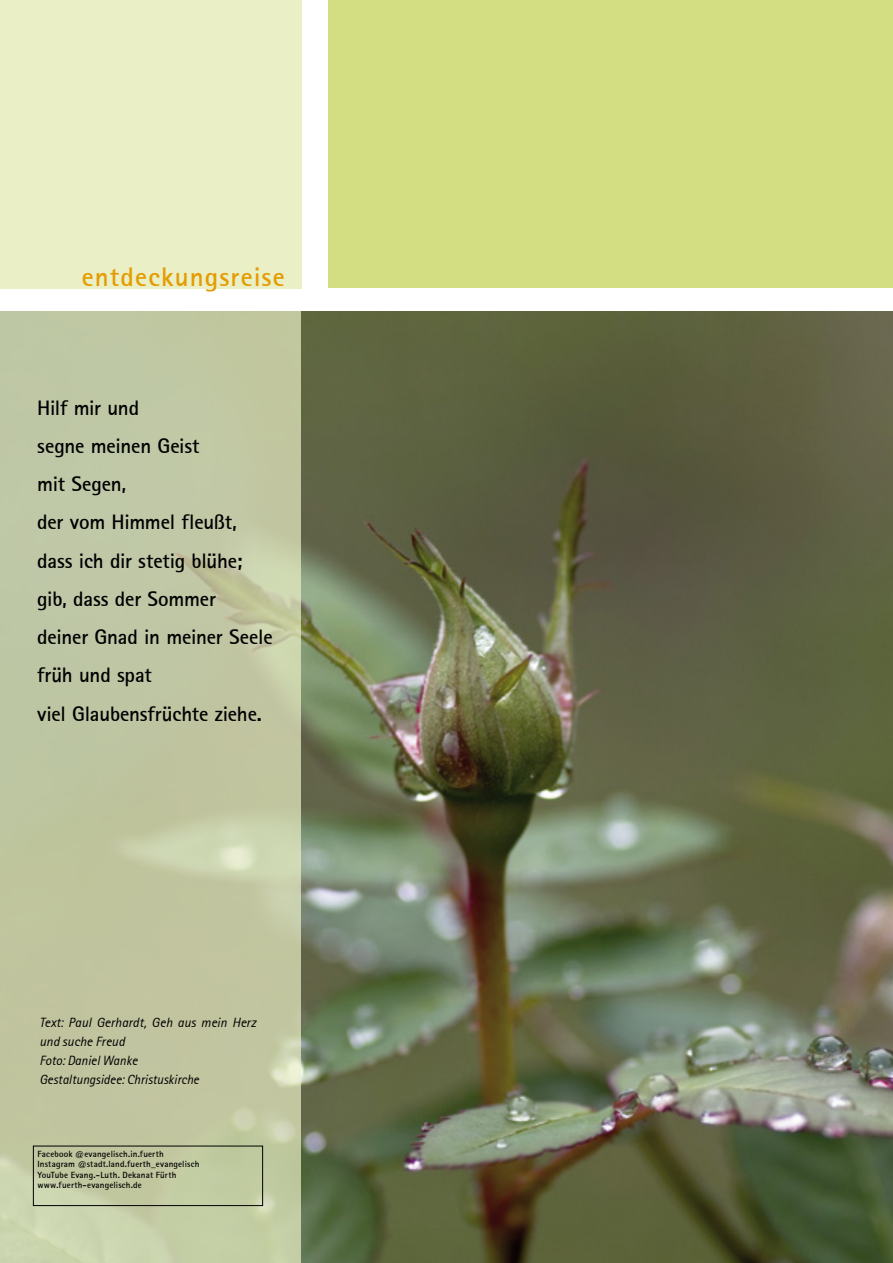
<style>
.page{position:relative;width:893px;height:1263px;background:#fff}
.page>*{position:absolute;margin:0;border:0;box-sizing:border-box;transform-origin:0 0}
.t1{font:27px "Rotis Sans Serif Bold 65";letter-spacing:.04em;color:#e49c00}
.t2{font:21px/38.2px "Rotis Sans Serif Bold 65";letter-spacing:-.01em;color:#000}
.t3{font:13.5px/19.2px "Rotis Sans Serif Italic 56";color:#000}
.t4{font:9px/10.5px "Rotis Sans Serif Bold 65";letter-spacing:.02em;color:#000}
</style>
<div class="page">
<div style="left:329px;top:0;width:564px;height:287px;background:#d3de82"></div>
<div style="left:0;top:0;width:302px;height:288px;background:#eaefc5"></div>
<img style="left:300px;top:311px;width:593px;height:952px">
<svg style="left:0;top:311px;width:300px;height:952px;background:#c1c7a2"></svg>
<div style="left:33px;top:1146px;width:230px;height:60px;border:1px solid #000"></div>
<p class="t1" style="left:82px;top:260px;width:204px">entdeckungsreise</p>
<p class="t2" style="left:37px;top:388px;width:237px">Hilf mir und<br>segne meinen Geist<br>mit Segen,<br>der vom Himmel fleußt, dass ich dir stetig blühe; gib, dass der Sommer<br>deiner Gnad in meiner Seele früh und spat<br>viel Glaubensfrüchte ziehe.</p>
<p class="t3" style="left:40px;top:1013px;width:218px">Text: Paul Gerhardt, Geh aus mein Herz und suche Freud<br>Foto: Daniel Wanke<br>Gestaltungsidee: Christuskirche</p>
<p class="t4" style="left:37px;top:1148px;width:163px">Facebook @evangelisch.in.fuerth Instagram @stadt.land.fuerth_evangelisch YouTube Evang.-Luth. Dekanat Fürth www.fuerth-evangelisch.de</p>
</div>
